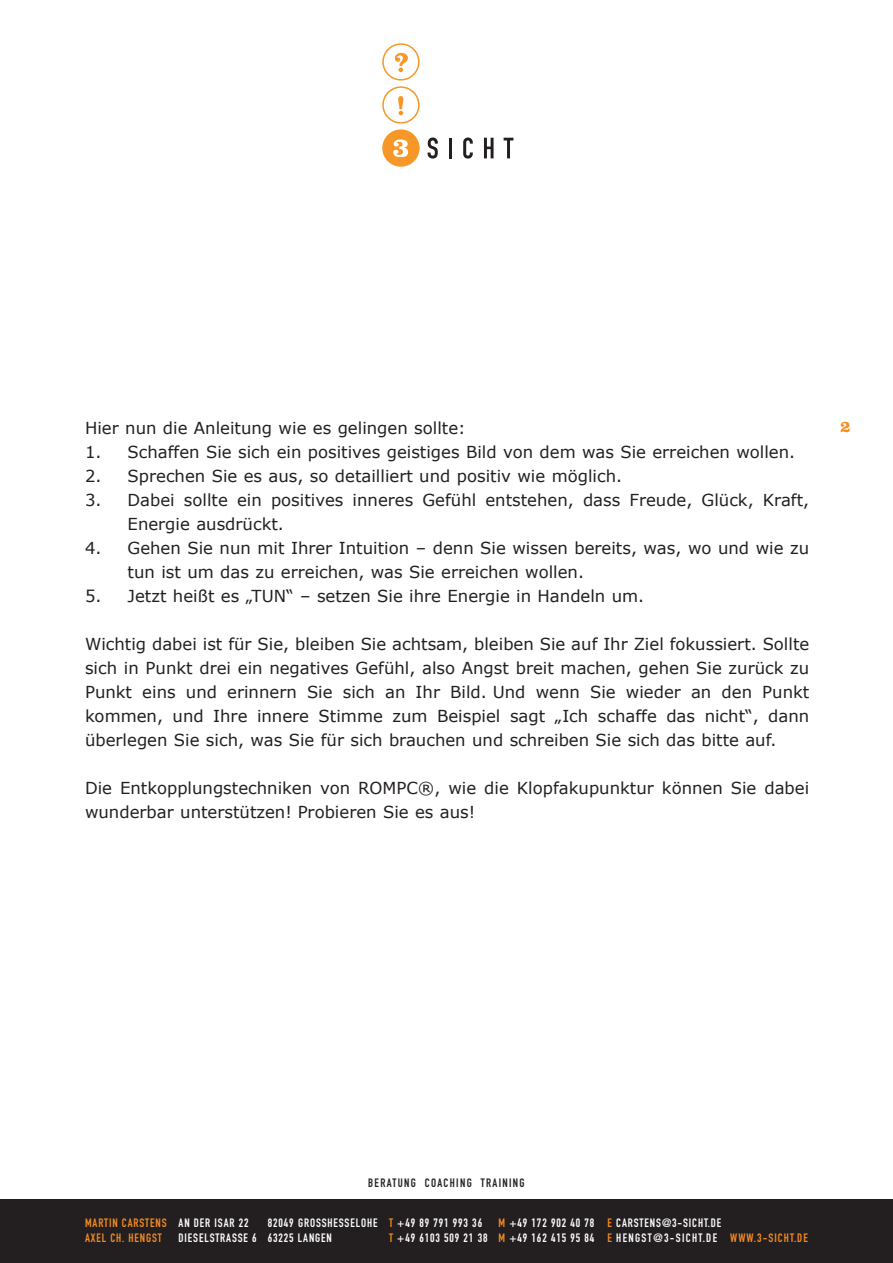
<style>
.page{position:relative;width:893px;height:1263px;background:#fff}
.page>*{position:absolute;margin:0;border:0;box-sizing:border-box;transform-origin:0 0}
.t1{font:16.5px/24px "Verdana";color:#231f20}
.t2{font:700 16.5px "Clarendon";color:#f68b1f}
.t3{font:12px "DIN Engschrift";letter-spacing:.075em;color:#fff}
.t4{font:12px "DIN Engschrift";letter-spacing:.075em;color:#f68b1f}
.t5{font:12px "DIN Engschrift";letter-spacing:.11em;color:#231f20}
.s1{color:#fff}
.s2{color:#f68b1f}
.s3{font-family:"DIN Engschrift Alternate";color:#f68b1f}
</style>
<div class="page">
<div style="left:0;top:1199px;width:893px;height:64px;background:#231f20"></div>
<div style="left:382px;top:129px;width:38px;height:38px;background:#f79727;border-radius:50%"></div>
<svg style="left:382px;top:43px;width:38px;height:81px"></svg>
<svg style="left:393px;top:139px;width:15px;height:18px"></svg>
<svg style="left:428px;top:137px;width:10px;height:22px"></svg>
<hr style="left:449px;top:138px;width:3px;height:20px;background:#231f20">
<svg style="left:463px;top:137px;width:10px;height:22px"></svg>
<svg style="left:484px;top:138px;width:10px;height:20px"></svg>
<svg style="left:504px;top:138px;width:9px;height:20px"></svg>
<p class="t1" style="left:85px;top:416px;width:382px">Hier nun die Anleitung wie es gelingen sollte:</p>
<p class="t2" style="left:840px;top:421px;width:12px">2</p>
<p class="t1" style="left:85px;top:440px;width:712px">1. Schaffen Sie sich ein positives geistiges Bild von dem was Sie erreichen wollen.</p>
<p class="t1" style="left:85px;top:464px;width:539px">2. Sprechen Sie es aus, so detailliert und positiv wie möglich.</p>
<p class="t1" style="left:128px;top:488px;width:683px;text-indent:-43px">3. Dabei sollte ein positives inneres Gefühl entstehen, dass Freude, Glück, Kraft,<br>Energie ausdrückt.</p>
<p class="t1" style="left:128px;top:536px;width:683px;text-indent:-43px">4. Gehen Sie nun mit Ihrer Intuition – denn Sie wissen bereits, was, wo und wie zu tun ist um das zu erreichen, was Sie erreichen wollen.</p>
<p class="t1" style="left:85px;top:584px;width:561px">5. Jetzt heißt es „TUN“ – setzen Sie ihre Energie in Handeln um.</p>
<p class="t1" style="left:85px;top:632px;width:726px;text-align:justify">Wichtig dabei ist für Sie, bleiben Sie achtsam, bleiben Sie auf Ihr Ziel fokussiert. Sollte sich in Punkt drei ein negatives Gefühl, also Angst breit machen, gehen Sie zurück zu Punkt eins und erinnern Sie sich an Ihr Bild. Und wenn Sie wieder an den Punkt kommen, und Ihre innere Stimme zum Beispiel sagt „Ich schaffe das nicht“, dann überlegen Sie sich, was Sie für sich brauchen und schreiben Sie sich das bitte auf.</p>
<p class="t1" style="left:85px;top:776px;width:726px">Die Entkopplungstechniken von ROMPC®, wie die Klopfakupunktur können Sie dabei wunderbar unterstützen! Probieren Sie es aus!</p>
<p class="t5" style="left:368px;top:1179px;width:158px">BERATUNG COACHING TRAINING</p>
<p class="t4" style="left:85px;top:1219px;width:165px">MARTIN CARSTENS <span class="s1">AN DER ISAR 22</span></p>
<p class="t3" style="left:268px;top:1219px;width:216px">82049 GROSSHESSELOHE <span class="s2">T</span> +49 89 791 993 36</p>
<p class="t3" style="left:499px;top:1219px;width:224px"><span class="s2">M</span> +49 172 902 40 78 <span class="s2">E</span> CARSTENS@3-SICHT.DE</p>
<p class="t4" style="left:85px;top:1233px;width:78px">AXEL CH. HENGST</p>
<p class="t3" style="left:179px;top:1233px;width:155px">DIESELSTRASSE 6 63225 LANGEN</p>
<p class="t3" style="left:389px;top:1233px;width:420px"><span class="s2">T</span> +49 6103 509 21 38 <span class="s2">M</span> +49 162 415 95 84 <span class="s2">E</span> HENGST@3-SICHT.DE <span class="s2">WWW.3-SICHT.D</span><span class="s3">E</span></p>
</div>
